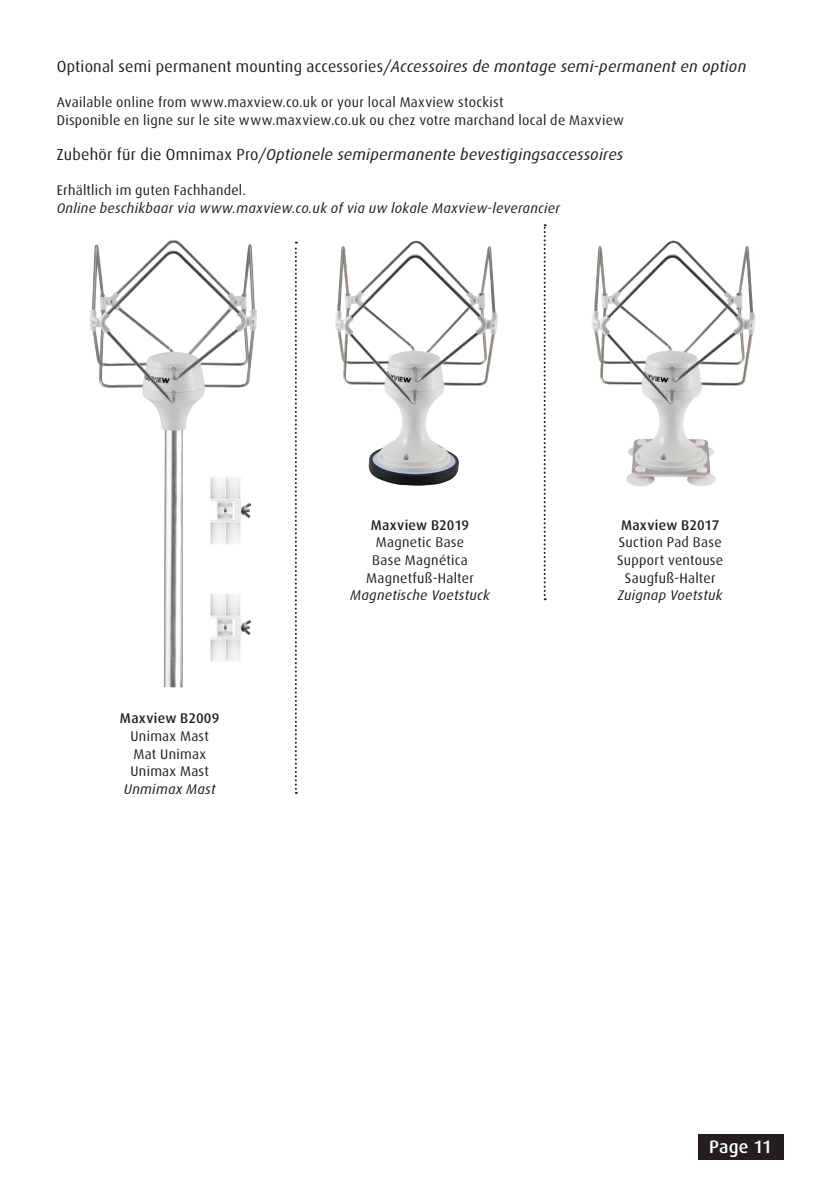
<style>
.page{position:relative;width:840px;height:1191px;background:#fff}
.page>*{position:absolute;margin:0;border:0;box-sizing:border-box;transform-origin:0 0}
.t1{font:500 18px "Dax";letter-spacing:.01em;color:#fff}
.t2{font:italic 16px "Dax";letter-spacing:.015em;color:#231f20}
.t3{font:14px/17.6px "Dax";letter-spacing:.02em;color:#231f20;text-align:center}
.t4{font:italic 14px "Dax";letter-spacing:.02em;color:#231f20}
.t5{font:500 14px "Dax";letter-spacing:.02em;color:#231f20}
.s1{font-style:normal}
</style>
<div class="page">
<div style="left:697px;top:1134px;width:85px;height:26px;background:#231f20"></div>
<svg style="left:295px;top:242px;width:2px;height:552px"></svg>
<svg style="left:543px;top:224px;width:2px;height:376px"></svg>
<img style="left:335px;top:240px;width:163px;height:246px">
<img style="left:591px;top:240px;width:165px;height:247px">
<img style="left:90px;top:240px;width:167px;height:448px">
<img style="left:194px;top:589px;width:61px;height:76px">
<p class="t2" style="left:57px;top:58px;width:690px"><span class="s1">Optional semi permanent mounting accessories/</span>Accessoires de montage semi-permanent en option</p>
<p class="t3" style="left:57px;top:94px;width:568px;text-align:left">Available online from www.maxview.co.uk or your local Maxview stockist<br>Disponible en ligne sur le site www.maxview.co.uk ou chez votre marchand local de Maxview</p>
<p class="t2" style="left:57px;top:146px;width:568px"><span class="s1">Zubehör für die Omnimax Pro/</span>Optionele semipermanente bevestigingsaccessoires</p>
<p class="t3" style="left:57px;top:182px;width:191px">Erhältlich im guten Fachhandel.</p>
<p class="t4" style="left:57px;top:200px;width:504px">Online beschikbaar via www.maxview.co.uk of via uw lokale Maxview-leverancier</p>
<p class="t5" style="left:120px;top:711px;width:101px">Maxview B2009</p>
<p class="t3" style="left:130px;top:727px;width:80px;text-align:left">Unimax Mast<br>Mat Unimax<br>Unimax Mast</p>
<p class="t4" style="left:124px;top:781px;width:93px">Unmimax Mast</p>
<p class="t5" style="left:370px;top:517px;width:100px">Maxview B2019</p>
<p class="t3" style="left:366px;top:534px;width:109px">Magnetic Base<br>Base Magnética<br>Magnetfuß-Halter</p>
<p class="t4" style="left:350px;top:587px;width:141px">Magnetische Voetstuck</p>
<p class="t5" style="left:620px;top:517px;width:100px">Maxview B2017</p>
<p class="t3" style="left:617px;top:534px;width:107px">Suction Pad Base<br>Support ventouse<br>Saugfuß-Halter</p>
<p class="t4" style="left:617px;top:587px;width:106px">Zuignap Voetstuk</p>
<p class="t1" style="left:708px;top:1136px;width:64px">Page 11</p>
</div>
